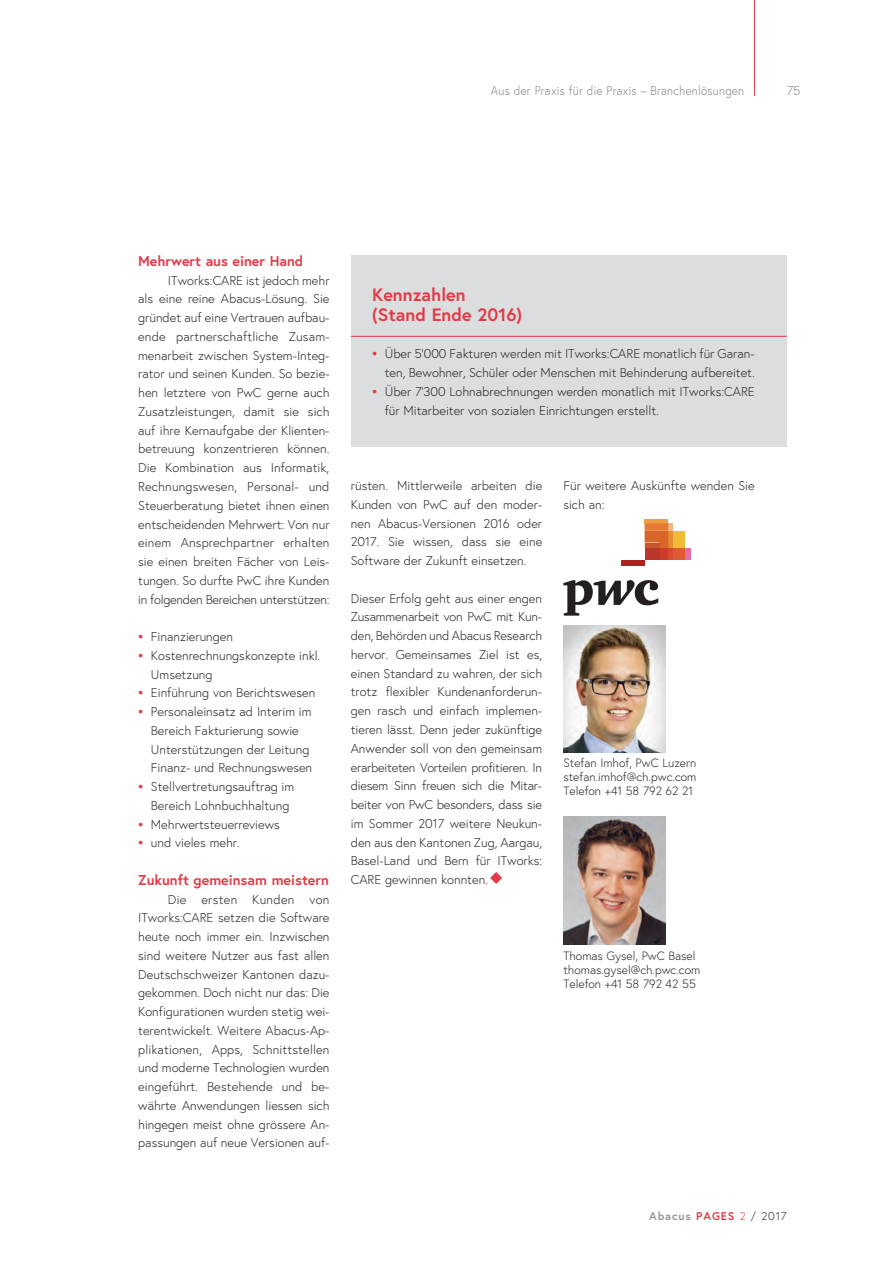
<style>
.page{position:relative;width:893px;height:1263px;background:#fff}
.page>*{position:absolute;margin:0;border:0;box-sizing:border-box;transform-origin:0 0}
.t1{font:700 18px/20.2px "Europa";color:#e33a46}
.t2{font:700 14.25px "Europa";color:#e33a46}
.t3{font:300 12.75px/18.8px "Europa";color:#231f20}
.t4{font:300 12.75px "Europa";letter-spacing:.025em;color:#808285;scale:.9 1}
.t5{font:300 12.75px "Europa";letter-spacing:.025em;color:#808285}
.t6{font:300 12px/14.2px "Europa";color:#231f20;text-align:justify}
.t7{font:700 11.25px "Europa";letter-spacing:.075em;color:#939598}
.s1{font-weight:700;color:#e33a46}
.s2{color:#e33a46}
.s3{font-weight:300;color:#e33a46}
.s4{font-weight:300;color:#231f20}
</style>
<div class="page">
<div style="left:351px;top:255px;width:436px;height:191px;background:#dcdddf"></div>
<svg style="left:490px;top:872px;width:12px;height:12px"></svg>
<hr style="left:351px;top:336px;width:436px;height:1px;background:#e33a46">
<hr style="left:754px;top:0;width:1px;height:96px;background:#e33a46">
<img style="left:563px;top:625px;width:102px;height:128px">
<img style="left:563px;top:816px;width:102px;height:128px">
<svg style="left:563px;top:580px;width:95px;height:36px"></svg>
<div style="left:685px;top:548px;width:6px;height:12px;background:#e86da7"></div>
<div style="left:668px;top:523px;width:5px;height:8px;background:#f2b683"></div>
<hr style="left:645px;top:519px;width:23px;height:4px;background:#f09c41">
<div style="left:673px;top:531px;width:12px;height:17px;background:#f1bb36"></div>
<div style="left:673px;top:548px;width:12px;height:12px;background:#df5a33"></div>
<div style="left:668px;top:531px;width:5px;height:17px;background:#e48f2d"></div>
<div style="left:668px;top:548px;width:5px;height:12px;background:#d74b2e"></div>
<svg style="left:645px;top:523px;width:23px;height:25px"></svg>
<div style="left:659px;top:548px;width:9px;height:12px;background:#d03a2b"></div>
<div style="left:645px;top:542px;width:14px;height:6px;background:#c4572c"></div>
<div style="left:645px;top:548px;width:14px;height:12px;background:#bd362d"></div>
<div style="left:621px;top:560px;width:24px;height:6px;background:#ac2122"></div>
<p class="t4" style="left:491px;top:83px;width:283px">Aus der Praxis für die Praxis – Branchenlösungen</p>
<p class="t5" style="left:787px;top:83px;width:15px">75</p>
<p class="t2" style="left:138px;top:252px;width:167px">Mehrwert aus einer Hand</p>
<p class="t3" style="left:138px;top:271px;width:193px;text-align:justify;text-indent:30px">ITworks:CARE ist jedoch mehr als eine reine Abacus-Lösung. Sie gründet auf eine Vertrauen aufbau&shy;ende partnerschaftliche Zusam&shy;menarbeit zwischen System-Integ&shy;rator und seinen Kunden. So bezie&shy;hen letztere von PwC gerne auch Zusatzleistungen, damit sie sich auf ihre Kernaufgabe der Klienten&shy;betreuung konzentrieren können.<br>Die Kombination aus Informatik, Rechnungswesen, Personal- und Steuerberatung bietet ihnen einen entscheidenden Mehrwert: Von nur einem Ansprechpartner erhalten sie einen breiten Fächer von Leis&shy;tungen. So durfte PwC ihre Kunden in folgenden Bereichen unterstützen:</p>
<p class="t3" style="left:138px;top:627px;width:96px"><span class="s1">•</span> Finanzierungen</p>
<p class="t3" style="left:151px;top:646px;width:171px;text-indent:-13px"><span class="s1">•</span> Kostenrechnungskonzepte inkl.<br>Umsetzung</p>
<p class="t3" style="left:138px;top:683px;width:179px"><span class="s1">•</span> Einführung von Berichtswesen</p>
<p class="t3" style="left:151px;top:702px;width:163px;text-indent:-13px"><span class="s1">•</span> Personaleinsatz ad Interim im<br>Bereich Fakturierung sowie<br>Unterstützungen der Leitung<br>Finanz- und Rechnungswesen</p>
<p class="t3" style="left:151px;top:777px;width:145px;text-indent:-13px"><span class="s1">•</span> Stellvertretungsauftrag im<br>Bereich Lohnbuchhaltung</p>
<p class="t3" style="left:138px;top:815px;width:143px"><span class="s1">•</span> Mehrwertsteuerreviews</p>
<p class="t3" style="left:138px;top:834px;width:103px"><span class="s1">•</span> und vieles mehr.</p>
<p class="t2" style="left:138px;top:871px;width:192px">Zukunft gemeinsam meistern</p>
<p class="t3" style="left:138px;top:890px;width:193px;text-align:justify;text-indent:30px">Die ersten Kunden von ITworks:CARE setzen die Software heute noch immer ein. Inzwischen sind weitere Nutzer aus fast allen Deutschschweizer Kantonen dazu&shy;gekommen. Doch nicht nur das: Die Konfigurationen wurden stetig wei&shy;terentwickelt. Weitere Abacus-Ap&shy;plikationen, Apps, Schnittstellen und moderne Technologien wurden eingeführt. Bestehende und be&shy;währte Anwendungen liessen sich hingegen meist ohne grössere An&shy;passungen auf neue Versionen auf-</p>
<h1 class="t1" style="left:372px;top:284px;width:152px">Kennzahlen (Stand Ende 2016)</h1>
<p class="t3" style="left:372px;top:345px;width:384px;text-align:right"><span class="s1">•</span> Über 5’000 Fakturen werden mit ITworks:CARE monatlich für Garan&shy;ten, Bewohner, Schüler oder Menschen mit Behinderung aufbereitet.</p>
<p class="t3" style="left:385px;top:382px;width:371px;text-indent:-13px"><span class="s1">•</span> Über 7’300 Lohnabrechnungen werden monatlich mit ITworks:CARE für Mitarbeiter von sozialen Einrichtungen erstellt.</p>
<p class="t3" style="left:351px;top:476px;width:193px;text-align:justify">rüsten. Mittlerweile arbeiten die Kunden von PwC auf den moder&shy;nen Abacus-Versionen 2016 oder 2017. Sie wissen, dass sie eine Software der Zukunft einsetzen.</p>
<p class="t3" style="left:351px;top:589px;width:193px;text-align:justify">Dieser Erfolg geht aus einer engen Zusammenarbeit von PwC mit Kun&shy;den, Behörden und Abacus Research hervor. Gemeinsames Ziel ist es, einen Standard zu wahren, der sich trotz flexibler Kundenanforderun&shy;gen rasch und einfach implemen&shy;tieren lässt. Denn jeder zukünftige Anwender soll von den gemeinsam erarbeiteten Vorteilen profitieren. In diesem Sinn freuen sich die Mitar&shy;beiter von PwC besonders, dass sie im Sommer 2017 weitere Neukun&shy;den aus den Kantonen Zug, Aargau, Basel-Land und Bern für ITworks:<br>CARE gewinnen konnten.</p>
<p class="t3" style="left:563px;top:476px;width:193px">Für weitere Auskünfte wenden Sie sich an:</p>
<p class="t6" style="left:563px;top:756px;width:134px">Stefan Imhof, PwC Luzern stefan.imhof@ch.pwc.com Telefon +41 58 792 62 21</p>
<p class="t6" style="left:563px;top:948px;width:138px;text-align:left">Thomas Gysel, PwC Basel thomas.gysel@ch.pwc.com<br>Telefon +41 58 792 42 55</p>
<p class="t7" style="left:649px;top:1209px;width:139px">Abacus <span class="s2">PAGES</span> <span class="s3">2</span> <span class="s4">/ 2017</span></p>
</div>
